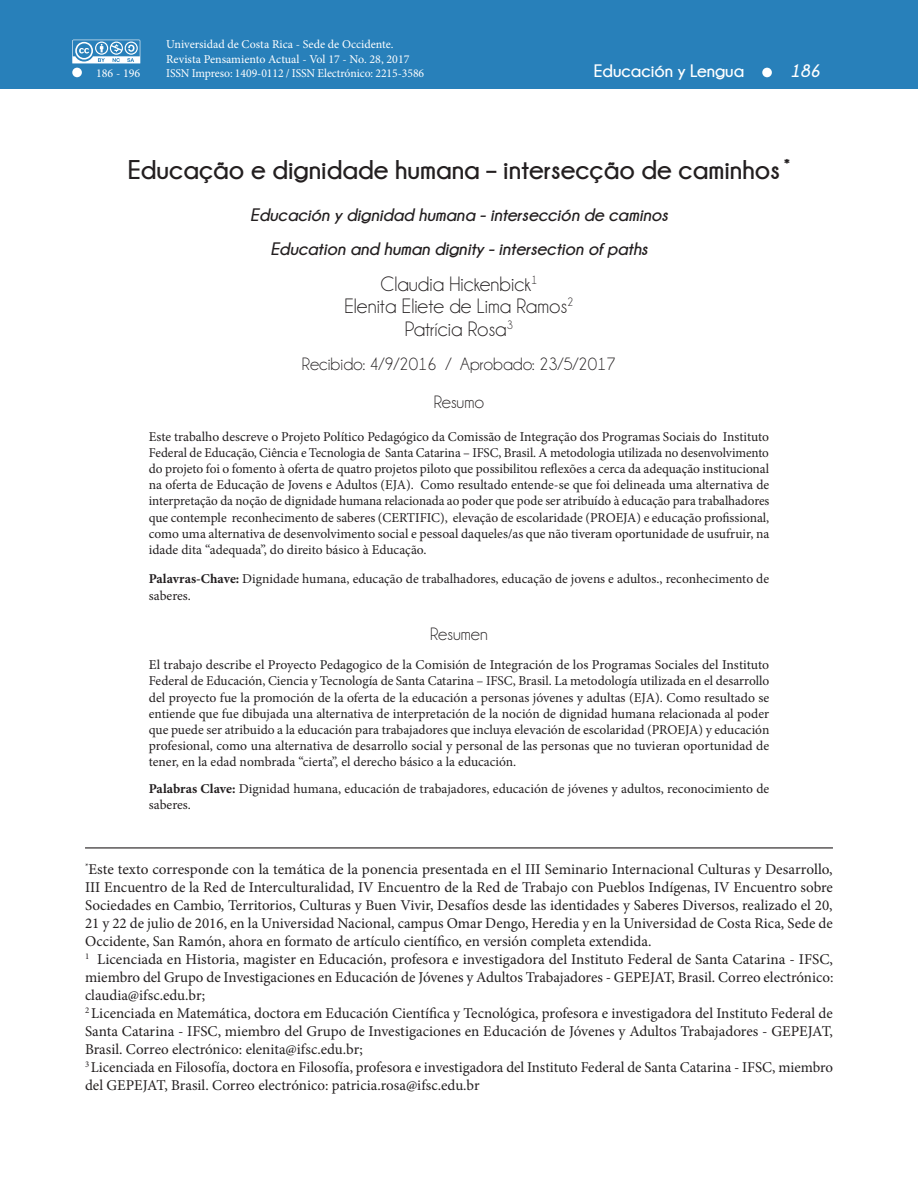
<style>
.page{position:relative;width:918px;height:1188px;background:#fff}
.page>*{position:absolute;margin:0;border:0;box-sizing:border-box;transform-origin:0 0}
.t1{font:700 27px "Champagne&Limousines";color:#231f20}
.t2{font:21px/22.5px "Champagne&Limousines";color:#231f20;text-align:center}
.t3{font:italic 700 18px/33.2px "Champagne&Limousines";color:#231f20;text-align:center}
.t4{font:18px "Champagne&Limousines";color:#231f20}
.t5{font:700 18px "Champagne&Limousines";color:#fff}
.t6{font:italic 700 18px "Champagne&Limousines";color:#fff}
.t7{font:15px/18px "Minion Pro";color:#231f20}
.t8{font:13.5px/16.2px "Minion Pro";color:#231f20;text-align:justify}
.t9{font:12px/14.4px "Minion Pro";color:#fff}
.s1{font-weight:700}
</style>
<div class="page">
<div style="left:0;top:0;width:918px;height:89px;background:#2880ba"></div>
<div style="left:72px;top:68px;width:10px;height:9px;background:#fff;border-radius:50%"></div>
<svg style="left:72px;top:40px;width:68px;height:23px"></svg>
<div style="left:762px;top:68px;width:10px;height:9px;background:#fff;border-radius:50%"></div>
<hr style="left:85px;top:847px;width:748px;height:1px;background:#231f20">
<p class="t9" style="left:166px;top:38px;width:245px">Universidad de Costa Rica - Sede de Occidente.<br>Revista Pensamiento Actual - Vol 17 - No. 28, 2017</p>
<p class="t9" style="left:96px;top:67px;width:46px">186 - 196</p>
<p class="t9" style="left:166px;top:67px;width:259px">ISSN Impreso: 1409-0112 / ISSN Electrónico: 2215-3586</p>
<h3 class="t5" style="left:594px;top:61px;width:152px">Educación y Lengua</h3>
<h3 class="t6" style="left:790px;top:61px;width:32px">186</h3>
<h1 class="t1" style="left:128px;top:155px;width:664px">Educação e dignidade humana – intersecção de caminhos <sup>*</sup></h1>
<h3 class="t3" style="left:250px;top:198px;width:419px">Educación y dignidad humana - intersección de caminos<br>Education and human dignity - intersection of paths</h3>
<h2 class="t2" style="left:344px;top:273px;width:231px">Claudia Hickenbick<sup>1<br></sup>Elenita Eliete de Lima Ramos<sup>2<br></sup>Patrícia Rosa<sup>3</sup></h2>
<h3 class="t4" style="left:302px;top:355px;width:315px">Recibido: 4/9/2016 / Aprobado: 23/5/2017</h3>
<h3 class="t4" style="left:434px;top:393px;width:52px">Resumo</h3>
<p class="t8" style="left:149px;top:429px;width:622px">Este trabalho descreve o Projeto Político Pedagógico da Comissão de Integração dos Programas Sociais do Instituto Federal de Educação, Ciência e Tecnologia de Santa Catarina – IFSC, Brasil. A metodologia utilizada no desenvolvimento do projeto foi o fomento à oferta de quatro projetos piloto que possibilitou reflexões a cerca da adequação institucional na oferta de Educação de Jovens e Adultos (EJA). Como resultado entende-se que foi delineada uma alternativa de interpretação da noção de dignidade humana relacionada ao poder que pode ser atribuído à educação para trabalhadores que contemple reconhecimento de saberes (CERTIFIC), elevação de escolaridade (PROEJA) e educação profissional, como uma alternativa de desenvolvimento social e pessoal daqueles/as que não tiveram oportunidade de usufruir, na idade dita “adequada”, do direito básico à Educação.</p>
<p class="t8" style="left:149px;top:572px;width:622px"><span class="s1">Palavras-Chave:</span> Dignidade humana, educação de trabalhadores, educação de jovens e adultos., reconhecimento de saberes.</p>
<h3 class="t4" style="left:430px;top:625px;width:59px">Resumen</h3>
<p class="t8" style="left:149px;top:658px;width:622px">El trabajo describe el Proyecto Pedagogico de la Comisión de Integración de los Programas Sociales del Instituto Federal de Educación, Ciencia y Tecnología de Santa Catarina – IFSC, Brasil. La metodología utilizada en el desarrollo del proyecto fue la promoción de la oferta de la educación a personas jóvenes y adultas (EJA). Como resultado se entiende que fue dibujada una alternativa de interpretación de la noción de dignidad humana relacionada al poder que puede ser atribuido a la educación para trabajadores que incluya elevación de escolaridad (PROEJA) y educación profesional, como una alternativa de desarrollo social y personal de las personas que no tuvieran oportunidad de tener, en la edad nombrada “cierta”, el derecho básico a la educación.</p>
<p class="t8" style="left:149px;top:782px;width:622px"><span class="s1">Palabras Clave:</span> Dignidad humana, educación de trabajadores, educación de jóvenes y adultos, reconocimiento de saberes.</p>
<p class="t7" style="left:85px;top:861px;width:750px"><sup>*</sup>Este texto corresponde con la temática de la ponencia presentada en el III Seminario Internacional Culturas y Desarrollo, III Encuentro de la Red de Interculturalidad, IV Encuentro de la Red de Trabajo con Pueblos Indígenas, IV Encuentro sobre Sociedades en Cambio, Territorios, Culturas y Buen Vivir, Desafíos desde las identidades y Saberes Diversos, realizado el 20, 21 y 22 de julio de 2016, en la Universidad Nacional, campus Omar Dengo, Heredia y en la Universidad de Costa Rica, Sede de Occidente, San Ramón, ahora en formato de artículo científico, en versión completa extendida.<br><sup>1</sup> Licenciada en Historia, magister en Educación, profesora e investigadora del Instituto Federal de Santa Catarina - IFSC, miembro del Grupo de Investigaciones en Educación de Jóvenes y Adultos Trabajadores - GEPEJAT, Brasil. Correo electrónico: claudia@ifsc.edu.br;<br><sup>2</sup> Licenciada en Matemática, doctora em Educación Científica y Tecnológica, profesora e investigadora del Instituto Federal de Santa Catarina - IFSC, miembro del Grupo de Investigaciones en Educación de Jóvenes y Adultos Trabajadores - GEPEJAT, Brasil. Correo electrónico: elenita@ifsc.edu.br;<br><sup>3</sup> Licenciada en Filosofía, doctora en Filosofía, profesora e investigadora del Instituto Federal de Santa Catarina - IFSC, miembro del GEPEJAT, Brasil. Correo electrónico: patricia.rosa@ifsc.edu.br</p>
</div>
